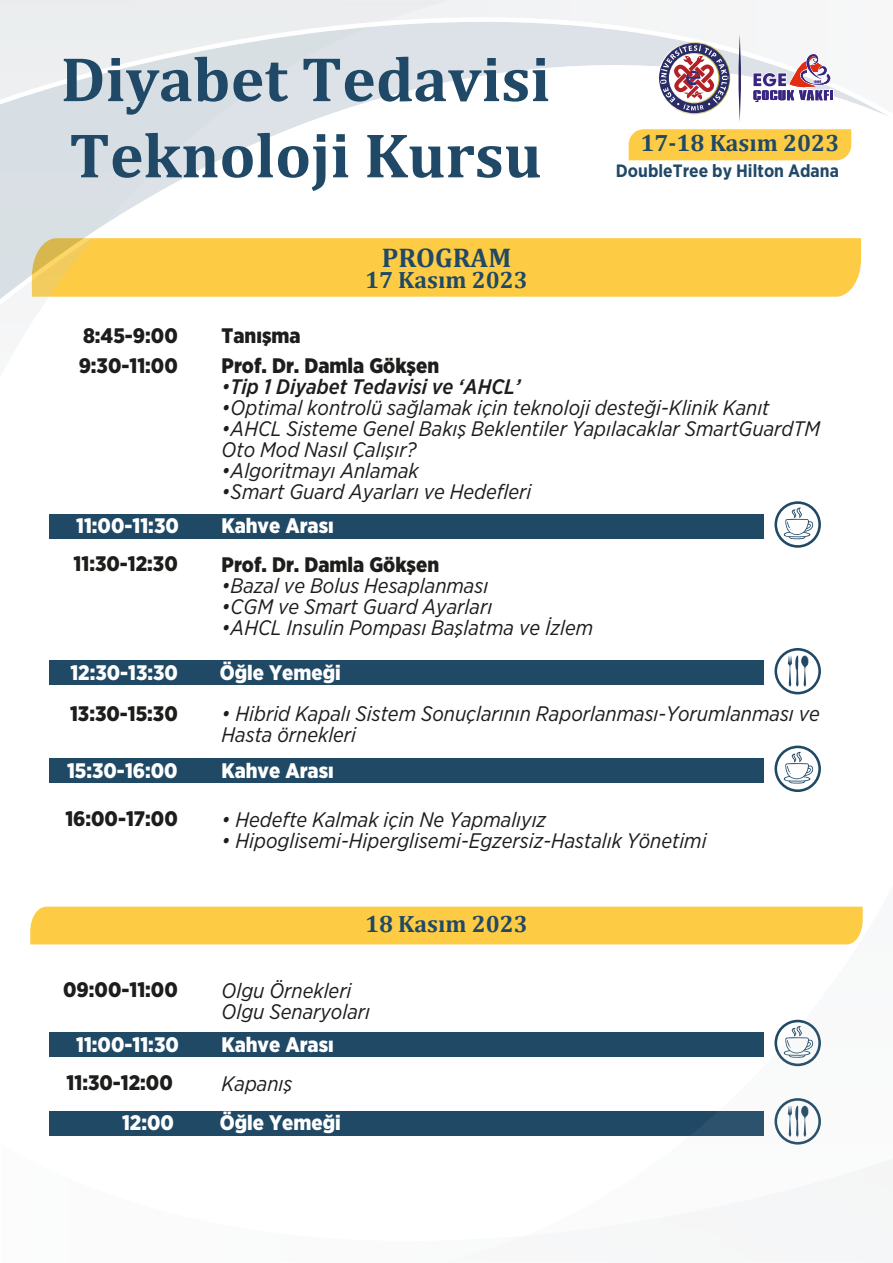
<style>
.page{position:relative;width:893px;height:1263px;background:#fff}
.page>*{position:absolute;margin:0;border:0;box-sizing:border-box;transform-origin:0 0}
.t1{font:700 63.45px/76.2px "Cambria";color:#1f4966}
.t2{font:700 27.15px "Cambria";color:#204966}
.t3{font:700 23.7px "Cambria";color:#204966}
.t4{font:italic 21px/21px "Gotham Narrow";color:#1d1d1b}
.t5{font:900 21px/30px "Gotham Narrow";color:#1d1d1b}
.t6{font:900 21px "Gotham Narrow";color:#fff}
.t7{font:italic 500 21px "Gotham Narrow";color:#1d1d1b}
.t8{font:700 17.85px "Gotham Narrow";color:#1f4966}
.s1{font-weight:400}
</style>
<div class="page">
<div style="left:50px;top:514px;width:714px;height:24px;background:#204966"></div>
<svg style="left:774px;top:501px;width:47px;height:47px"></svg>
<div style="left:50px;top:1032px;width:714px;height:25px;background:#204966"></div>
<div style="left:50px;top:758px;width:714px;height:25px;background:#204966"></div>
<svg style="left:774px;top:746px;width:47px;height:46px"></svg>
<div style="left:50px;top:660px;width:714px;height:25px;background:#204966"></div>
<svg style="left:774px;top:648px;width:47px;height:46px"></svg>
<div style="left:50px;top:1110px;width:714px;height:25px;background:#204966"></div>
<div style="left:30px;top:907px;width:412px;height:37px;background:#fdcc44"></div>
<svg style="left:442px;top:906px;width:451px;height:270px"></svg>
<div style="left:451px;top:0;width:250px;height:17px;background:#f3f4f5"></div>
<div style="left:0;top:0;width:451px;height:17px;background:#ebedef"></div>
<svg style="left:0;top:17px;width:753px;height:48px"></svg>
<svg style="left:0;top:65px;width:888px;height:235px"></svg>
<div style="left:629px;top:129px;width:222px;height:31px;background:#fdcc44"></div>
<svg style="left:738px;top:34px;width:4px;height:88px"></svg>
<svg style="left:660px;top:45px;width:68px;height:66px"></svg>
<div style="left:829px;top:90px;width:5px;height:11px;background:#fff"></div>
<svg style="left:753px;top:54px;width:80px;height:49px"></svg>
<h1 class="t1" style="left:61px;top:39px;width:491px">Diyabet Tedavisi<br>Teknoloji Kursu</h1>
<p class="t2" style="left:382px;top:239px;width:131px">PROGRAM</p>
<p class="t3" style="left:365px;top:264px;width:164px">17 Kasım 2023</p>
<p class="t3" style="left:640px;top:126px;width:200px">17-18 Kasım 2023</p>
<p class="t8" style="left:616px;top:159px;width:224px">DoubleTree by Hilton Adana</p>
<p class="t5" style="left:79px;top:320px;width:101px">8:45-9:00<br>9:30-11:00</p>
<p class="t5" style="left:222px;top:320px;width:219px">Tanışma<br>Prof. Dr. Damla Gökşen</p>
<p class="t7" style="left:222px;top:373px;width:300px"><span class="s1">•</span>Tip 1 Diyabet Tedavisi ve ‘AHCL’</p>
<p class="t4" style="left:222px;top:397px;width:549px">•Optimal kontrolü sağlamak için teknoloji desteği-Klinik Kanıt</p>
<p class="t4" style="left:222px;top:418px;width:600px">•AHCL Sisteme Genel Bakış Beklentiler Yapılacaklar SmartGuardTM<br>Oto Mod Nasıl Çalışır?</p>
<p class="t4" style="left:222px;top:460px;width:199px">•Algoritmayı Anlamak</p>
<p class="t4" style="left:222px;top:481px;width:311px">•Smart Guard Ayarları ve Hedefleri</p>
<p class="t6" style="left:76px;top:512px;width:104px">11:00-11:30</p>
<p class="t6" style="left:221px;top:512px;width:114px">Kahve Arası</p>
<p class="t5" style="left:74px;top:549px;width:106px">11:30-12:30</p>
<p class="t5" style="left:222px;top:549px;width:219px">Prof. Dr. Damla Gökşen</p>
<p class="t4" style="left:222px;top:574px;width:268px">•Bazal ve Bolus Hesaplanması</p>
<p class="t4" style="left:222px;top:595px;width:272px">•CGM ve Smart Guard Ayarları</p>
<p class="t4" style="left:222px;top:616px;width:373px">•AHCL Insulin Pompası Başlatma ve İzlem</p>
<p class="t6" style="left:70px;top:659px;width:109px">12:30-13:30</p>
<p class="t6" style="left:220px;top:659px;width:122px">Öğle Yemeği</p>
<p class="t5" style="left:70px;top:698px;width:109px">13:30-15:30</p>
<p class="t4" style="left:222px;top:703px;width:600px">• Hibrid Kapalı Sistem Sonuçlarının Raporlanması-Yorumlanması ve<br>Hasta örnekleri</p>
<p class="t6" style="left:67px;top:756px;width:112px">15:30-16:00</p>
<p class="t6" style="left:221px;top:756px;width:114px">Kahve Arası</p>
<p class="t5" style="left:65px;top:803px;width:114px">16:00-17:00</p>
<p class="t4" style="left:222px;top:808px;width:326px">• Hedefte Kalmak için Ne Yapmalıyız</p>
<p class="t4" style="left:222px;top:829px;width:486px">• Hipoglisemi-Hiperglisemi-Egzersiz-Hastalık Yönetimi</p>
<p class="t3" style="left:365px;top:907px;width:164px">18 Kasım 2023</p>
<p class="t5" style="left:63px;top:974px;width:116px">09:00-11:00</p>
<p class="t4" style="left:222px;top:979px;width:150px">Olgu Örnekleri<br>Olgu Senaryoları</p>
<p class="t6" style="left:76px;top:1030px;width:104px">11:00-11:30</p>
<p class="t6" style="left:221px;top:1030px;width:114px">Kahve Arası</p>
<p class="t5" style="left:67px;top:1068px;width:108px">11:30-12:00</p>
<p class="t4" style="left:222px;top:1072px;width:72px">Kapanış</p>
<p class="t6" style="left:122px;top:1109px;width:53px">12:00</p>
<p class="t6" style="left:220px;top:1109px;width:122px">Öğle Yemeği</p>
</div>
